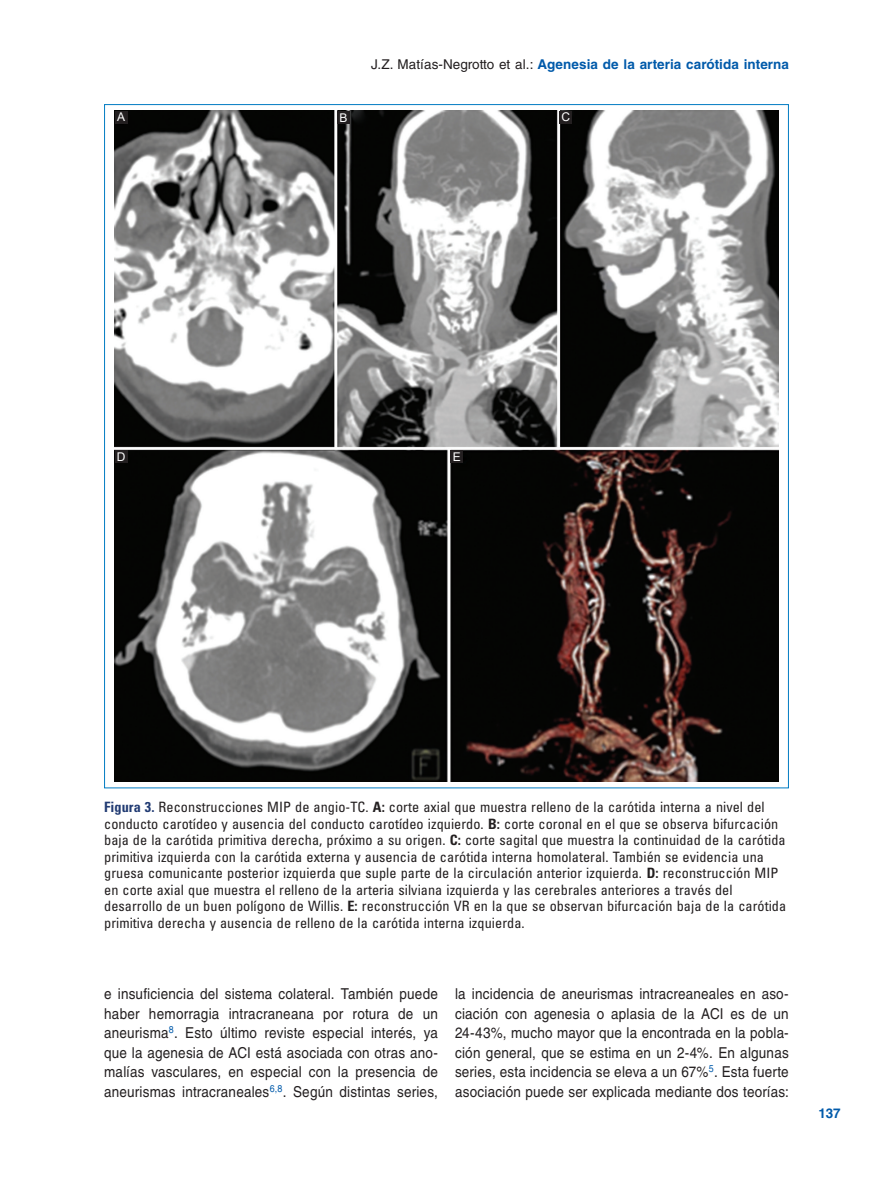
<style>
.page{position:relative;width:893px;height:1191px;background:#fff}
.page>*{position:absolute;margin:0;border:0;box-sizing:border-box;transform-origin:0 0}
.TX{font:15px/19.5px "Helvetica LT Std";letter-spacing:.015em;color:#231f20;text-align:justify;scale:.9 1}
.FGC{font:condensed 14.25px/16.5px "Univers LT Std";letter-spacing:.005em;color:#231f20}
.FOLIO{font:700 13.5px "Helvetica LT Std";letter-spacing:.005em;color:#015aaa}
.LABEL{font:12px "Arial";color:#fff}
.s1{font-weight:400;color:#231f20}
.s2{font-weight:700;color:#213b73}
.s3{font-weight:700}
</style>
<div class="page">
<img style="left:115px;top:111px;width:663px;height:670px">
<div style="left:115px;top:450px;width:12px;height:12px;background:#231f20"></div>
<div style="left:450px;top:450px;width:13px;height:13px;background:#231f20"></div>
<div style="left:560px;top:111px;width:12px;height:13px;background:#231f20"></div>
<div style="left:337px;top:111px;width:13px;height:13px;background:#231f20"></div>
<div style="left:115px;top:111px;width:12px;height:13px;background:#231f20"></div>
<p class="FOLIO" style="left:371px;top:56px;width:419px"><span class="s1">J.Z. Matías-Negrotto et al.:</span> Agenesia de la arteria carótida interna</p>
<p class="LABEL" style="left:117px;top:108px;width:10px">A</p>
<p class="LABEL" style="left:340px;top:109px;width:10px">B</p>
<p class="LABEL" style="left:562px;top:108px;width:10px">C</p>
<p class="LABEL" style="left:117px;top:448px;width:10px">D</p>
<p class="LABEL" style="left:453px;top:448px;width:10px">E</p>
<p class="FGC" style="left:104px;top:799px;width:684px"><span class="s2">Figura 3.</span> Reconstrucciones MIP de angio-TC. <span class="s3">A:</span> corte axial que muestra relleno de la carótida interna a nivel del conducto carotídeo y ausencia del conducto carotídeo izquierdo. <span class="s3">B:</span> corte coronal en el que se observa bifurcación baja de la carótida primitiva derecha, próximo a su origen. <span class="s3">C:</span> corte sagital que muestra la continuidad de la carótida primitiva izquierda con la carótida externa y ausencia de carótida interna homolateral. También se evidencia una gruesa comunicante posterior izquierda que suple parte de la circulación anterior izquierda. <span class="s3">D:</span> reconstrucción MIP en corte axial que muestra el relleno de la arteria silviana izquierda y las cerebrales anteriores a través del desarrollo de un buen polígono de Willis. <span class="s3">E:</span> reconstrucción VR en la que se observan bifurcación baja de la carótida primitiva derecha y ausencia de relleno de la carótida interna izquierda.</p>
<p class="TX" style="left:104px;top:984px;width:372px">e insuficiencia del sistema colateral. También puede haber hemorragia intracraneana por rotura de un aneurisma<sup>8</sup>. Esto último reviste especial interés, ya que la agenesia de ACI está asociada con otras ano&shy;malías vasculares, en especial con la presencia de aneurismas intracraneales<sup>6,8</sup>. Según distintas series,</p>
<p class="TX" style="left:455px;top:984px;width:372px">la incidencia de aneurismas intracreaneales en aso&shy;ciación con agenesia o aplasia de la ACI es de un 24-43%, mucho mayor que la encontrada en la pobla&shy;ción general, que se estima en un 2-4%. En algunas series, esta incidencia se eleva a un 67%<sup>5</sup>. Esta fuerte asociación puede ser explicada mediante dos teorías:</p>
<p class="FOLIO" style="left:819px;top:1104px;width:24px">137</p>
</div>
